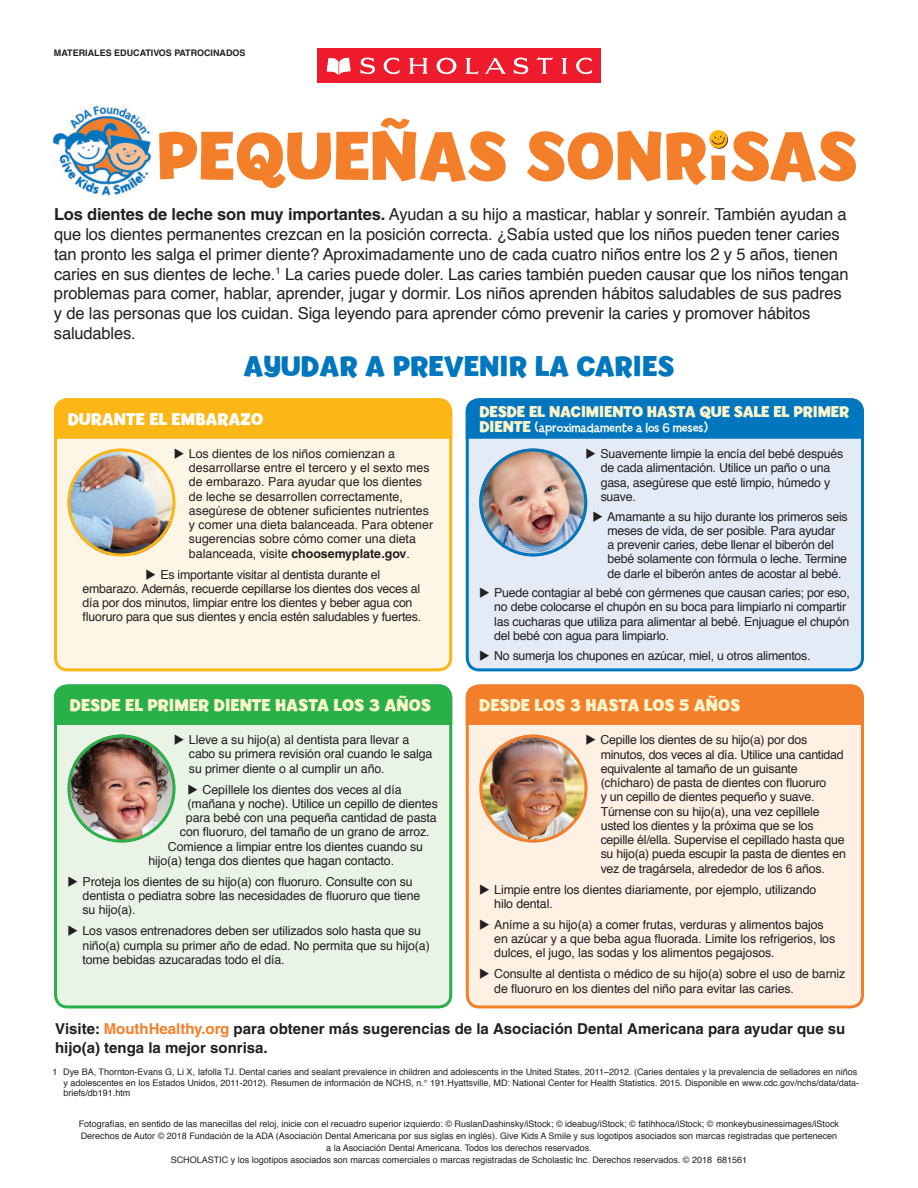
<style>
.page{position:relative;width:918px;height:1188px;background:#fff}
.page>*{position:absolute;margin:0;border:0;box-sizing:border-box;transform-origin:0 0}
.t1{font:700 72px "Billy";color:#f47f2a}
.t2{font:700 30px "Billy";color:#0076be}
.t3{font:700 18px "Billy";color:#fbf5cc}
.t4{font:700 18px "Billy";color:#fff}
.t5{font:16.5px/19.8px "Helvetica";letter-spacing:-.01em;color:#231f20}
.t6{font:700 16.5px "Billy";letter-spacing:-.01em;color:#fbf5cc}
.t7{font:700 15px/19.5px "Helvetica";color:#231f20}
.t8{font:13.5px "Billy";letter-spacing:-.01em;color:#fff}
.t9{font:12.3px/14.2px "Helvetica";letter-spacing:-.01em;color:#231f20}
.t10{font:9px/12px "Helvetica";color:#231f20}
.t11{font:700 9px "Helvetica";color:#231f20}
.s1{font-size:36px}
.s2{font-weight:700}
.s3{font-weight:700;font-size:16.5px;color:#fbf5cc}
.s4{color:#f47f2a}
</style>
<div class="page">
<div style="left:317px;top:49px;width:284px;height:34px;background:#ee1b2d"></div>
<svg style="left:327px;top:57px;width:24px;height:18px"></svg>
<svg style="left:360px;top:57px;width:15px;height:17px"></svg>
<svg style="left:383px;top:58px;width:17px;height:16px"></svg>
<svg style="left:409px;top:58px;width:19px;height:16px"></svg>
<svg style="left:465px;top:58px;width:14px;height:16px"></svg>
<svg style="left:514px;top:57px;width:15px;height:17px"></svg>
<svg style="left:536px;top:57px;width:17px;height:17px"></svg>
<svg style="left:561px;top:58px;width:6px;height:16px"></svg>
<svg style="left:576px;top:58px;width:16px;height:16px"></svg>
<svg style="left:437px;top:58px;width:19px;height:16px"></svg>
<svg style="left:485px;top:58px;width:21px;height:16px"></svg>
<div style="left:56px;top:400px;width:395px;height:270px;background:#fef6e5;border-radius:12px"></div>
<div style="left:54px;top:398px;width:398px;height:273px;border:3px solid #fcb615;border-radius:12px"></div>
<div style="left:467px;top:400px;width:396px;height:270px;background:#e4ebf6;border-radius:12px"></div>
<div style="left:466px;top:398px;width:398px;height:273px;border:3px solid #0076be;border-radius:12px"></div>
<div style="left:54px;top:398px;width:398px;height:41px;background:#fcb615"></div>
<div style="left:466px;top:398px;width:398px;height:41px;background:#0076be"></div>
<img style="left:68px;top:450px;width:106px;height:105px">
<div style="left:68px;top:448px;width:108px;height:108px;border:3px solid #fcb615;border-radius:50%"></div>
<img style="left:479px;top:448px;width:108px;height:108px;border-radius:54px">
<div style="left:479px;top:448px;width:108px;height:108px;border:3px solid #0076be;border-radius:50%"></div>
<div style="left:56px;top:686px;width:395px;height:321px;background:#e9f4e7;border-radius:12px"></div>
<div style="left:54px;top:684px;width:398px;height:324px;border:3px solid #2ab049;border-radius:12px"></div>
<div style="left:467px;top:686px;width:396px;height:321px;background:#fef0e3;border-radius:12px"></div>
<div style="left:466px;top:684px;width:398px;height:324px;border:3px solid #f47f2a;border-radius:12px"></div>
<div style="left:54px;top:684px;width:398px;height:41px;background:#2ab049"></div>
<div style="left:466px;top:684px;width:398px;height:41px;background:#f47f2a"></div>
<img style="left:68px;top:735px;width:108px;height:108px;border-radius:54px">
<div style="left:68px;top:735px;width:108px;height:108px;border:3px solid #2ab049;border-radius:50%"></div>
<img style="left:479px;top:735px;width:108px;height:108px;border-radius:54px">
<div style="left:479px;top:735px;width:108px;height:108px;border:3px solid #f47f2a;border-radius:50%"></div>
<img style="left:54px;top:106px;width:98px;height:91px">
<svg style="left:710px;top:131px;width:18px;height:18px"></svg>
<div style="left:709px;top:130px;width:18px;height:18px;background:#fcb615;border-radius:50%"></div>
<svg style="left:711px;top:136px;width:14px;height:9px"></svg>
<p class="t11" style="left:54px;top:47px;width:193px">MATERIALES EDUCATIVOS PATROCINADOS</p>
<h1 class="t1" style="left:156px;top:116px;width:703px">PEQUEÑAS SONR<span class="s1">I</span>SAS</h1>
<p class="t5" style="left:54px;top:205px;width:796px"><span class="s2">Los dientes de leche son muy importantes.</span> Ayudan a su hijo a masticar, hablar y sonreír. También ayudan a que los dientes permanentes crezcan en la posición correcta. ¿Sabía usted que los niños pueden tener caries tan pronto les salga el primer diente? Aproximadamente uno de cada cuatro niños entre los 2 y 5 años, tienen caries en sus dientes de leche.<sup>1</sup> La caries puede doler. Las caries también pueden causar que los niños tengan problemas para comer, hablar, aprender, jugar y dormir. Los niños aprenden hábitos saludables de sus padres y de las personas que los cuidan. Siga leyendo para aprender cómo prevenir la caries y promover hábitos saludables.</p>
<h2 class="t2" style="left:243px;top:350px;width:433px">AYUDAR A PREVENIR LA CARIES</h2>
<h3 class="t4" style="left:68px;top:409px;width:197px">DURANTE EL EMBARAZO</h3>
<p class="t9" style="left:189px;top:447px;width:246px;text-indent:-15px">◆ Los dientes de los niños comienzan a desarrollarse entre el tercero y el sexto mes de embarazo. Para ayudar que los dientes de leche se desarrollen correctamente, asegúrese de obtener suficientes nutrientes y comer una dieta balanceada. Para obtener sugerencias sobre cómo comer una dieta balanceada, visite <span class="s2">choosemyplate.gov</span>.</p>
<p class="t9" style="left:83px;top:568px;width:340px;text-indent:63px">◆ Es importante visitar al dentista durante el embarazo. Además, recuerde cepillarse los dientes dos veces al día por dos minutos, limpiar entre los dientes y beber agua con fluoruro para que sus dientes y encía estén saludables y fuertes.</p>
<h3 class="t6" style="left:479px;top:402px;width:371px">DESDE EL NACIMIENTO HASTA QUE SALE EL PRIMER</h3>
<p class="t8" style="left:479px;top:420px;width:230px"><span class="s3">DIENTE</span> (aproximadamente a los 6 meses)</p>
<p class="t9" style="left:601px;top:447px;width:244px;text-indent:-15px">◆ Suavemente limpie la encía del bebé después de cada alimentación. Utilice un paño o una gasa, asegúrese que esté limpio, húmedo y suave.</p>
<p class="t9" style="left:607px;top:509px;width:242px;text-indent:-15px">◆ Amamante a su hijo durante los primeros seis meses de vida, de ser posible. Para ayudar<br>a prevenir caries, debe llenar el biberón del bebé solamente con fórmula o leche. Termine de darle el biberón antes de acostar al bebé.</p>
<p class="t9" style="left:494px;top:586px;width:357px;text-indent:-15px">◆ Puede contagiar al bebé con gérmenes que causan caries; por eso, no debe colocarse el chupón en su boca para limpiarlo ni compartir las cucharas que utiliza para alimentar al bebé. Enjuague el chupón del bebé con agua para limpiarlo.</p>
<p class="t9" style="left:479px;top:649px;width:333px">◆ No sumerja los chupones en azúcar, miel, u otros alimentos.</p>
<h3 class="t3" style="left:70px;top:695px;width:363px">DESDE EL PRIMER DIENTE HASTA LOS 3 AÑOS</h3>
<h3 class="t3" style="left:479px;top:695px;width:263px">DESDE LOS 3 HASTA LOS 5 AÑOS</h3>
<p class="t9" style="left:189px;top:733px;width:245px;text-indent:-15px">◆ Lleve a su hijo(a) al dentista para llevar a cabo su primera revisión oral cuando le salga su primer diente o al cumplir un año.</p>
<p class="t9" style="left:187px;top:783px;width:216px">◆ Cepíllele los dientes dos veces al día</p>
<p class="t9" style="left:187px;top:797px;width:252px">(mañana y noche). Utilice un cepillo de dientes</p>
<p class="t9" style="left:186px;top:811px;width:252px">para bebé con una pequeña cantidad de pasta</p>
<p class="t9" style="left:180px;top:825px;width:251px">con fluoruro, del tamaño de un grano de arroz.</p>
<p class="t9" style="left:168px;top:840px;width:257px">Comience a limpiar entre los dientes cuando su</p>
<p class="t9" style="left:148px;top:854px;width:247px">hijo(a) tenga dos dientes que hagan contacto.</p>
<p class="t9" style="left:83px;top:875px;width:339px;text-indent:-15px">◆ Proteja los dientes de su hijo(a) con fluoruro. Consulte con su dentista o pediatra sobre las necesidades de fluoruro que tiene su hijo(a).</p>
<p class="t9" style="left:83px;top:924px;width:349px;text-indent:-15px">◆ Los vasos entrenadores deben ser utilizados solo hasta que su niño(a) cumpla su primer año de edad. No permita que su hijo(a) tome bebidas azucaradas todo el día.</p>
<p class="t9" style="left:601px;top:733px;width:247px;text-indent:-15px">◆ Cepille los dientes de su hijo(a) por dos minutos, dos veces al día. Utilice una cantidad equivalente al tamaño de un guisante (chícharo) de pasta de dientes con fluoruro<br>y un cepillo de dientes pequeño y suave.<br>Túrnense con su hijo(a), una vez cepíllele usted los dientes y la próxima que se los cepille él/ella. Supervise el cepillado hasta que su hijo(a) pueda escupir la pasta de dientes en vez de tragársela, alrededor de los 6 años.</p>
<p class="t9" style="left:494px;top:883px;width:323px;text-indent:-15px">◆ Limpie entre los dientes diariamente, por ejemplo, utilizando hilo dental.</p>
<p class="t9" style="left:494px;top:918px;width:342px;text-indent:-15px">◆ Aníme a su hijo(a) a comer frutas, verduras y alimentos bajos en azúcar y a que beba agua fluorada. Limite los refrigerios, los dulces, el jugo, las sodas y los alimentos pegajosos.</p>
<p class="t9" style="left:494px;top:967px;width:352px;text-indent:-15px">◆ Consulte al dentista o médico de su hijo(a) sobre el uso de barniz de fluoruro en los dientes del niño para evitar las caries.</p>
<p class="t7" style="left:55px;top:1019px;width:792px">Visite: <span class="s4">MouthHealthy.org</span> para obtener más sugerencias de la Asociación Dental Americana para ayudar que su hijo(a) tenga la mejor sonrisa.</p>
<p class="t10" style="left:63px;top:1067px;width:797px;line-height:10.8px;text-indent:-11px">1 Dye BA, Thornton-Evans G, Li X, Iafolla TJ. Dental caries and sealant prevalence in children and adolescents in the United States, 2011–2012. (Caries dentales y la prevalencia de selladores en niños y adolescentes en los Estados Unidos, 2011-2012). Resumen de información de NCHS, n.° 191.Hyattsville, MD: National Center for Health Statistics. 2015. Disponible en www.cdc.gov/nchs/data/data&shy;briefs/db191.htm</p>
<p class="t10" style="left:79px;top:1118px;width:762px;text-align:center">Fotografías, en sentido de las manecillas del reloj, inicie con el recuadro superior izquierdo: © RuslanDashinsky/iStock; © ideabug/iStock; © fatihhoca/iStock; © monkeybusinessimages/iStock Derechos de Autor © 2018 Fundación de la ADA (Asociación Dental Americana por sus siglas en inglés). Give Kids A Smile y sus logotipos asociados son marcas registradas que pertenecen a la Asociación Dental Americana. Todos los derechos reservados.<br>SCHOLASTIC y los logotipos asociados son marcas comerciales o marcas registradas de Scholastic Inc. Derechos reservados. © 2018 681561</p>
</div>
